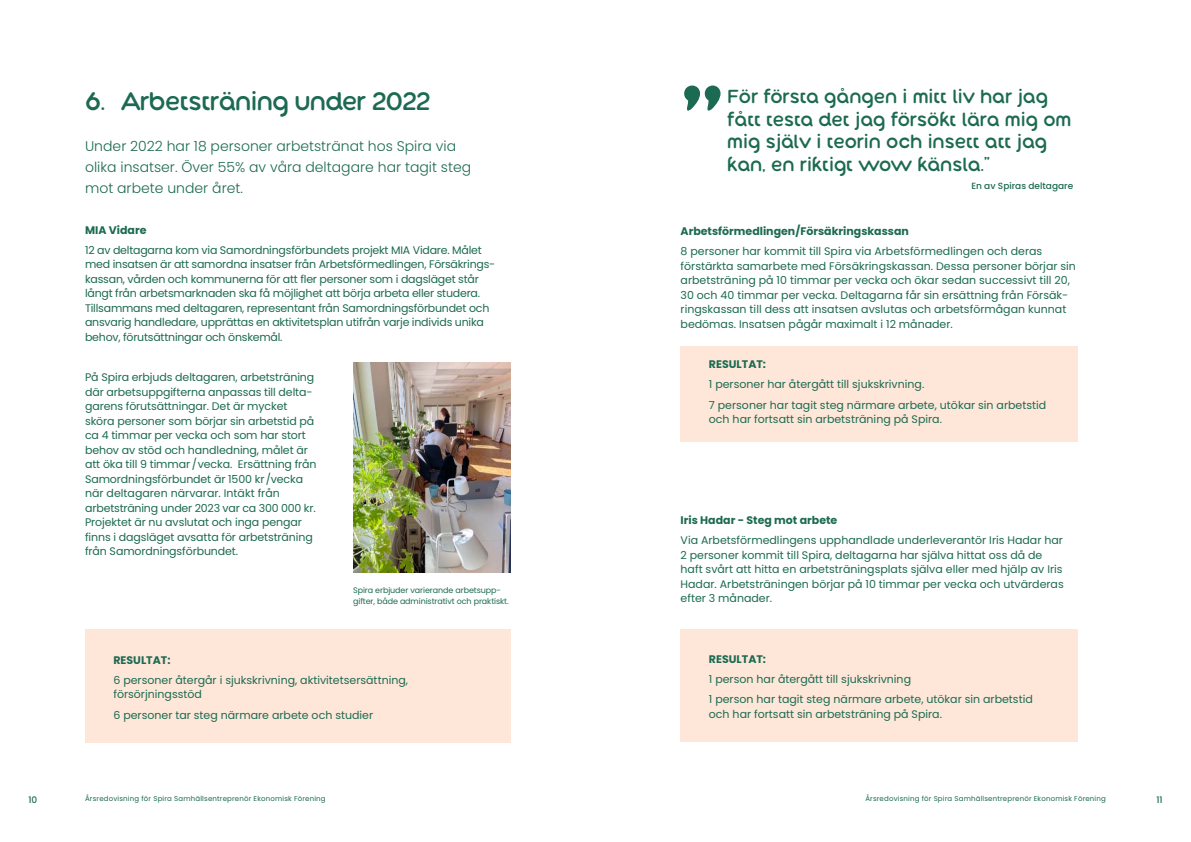
<style>
.page{position:relative;width:1191px;height:842px;background:#fff}
.page>*{position:absolute;margin:0;border:0;box-sizing:border-box;transform-origin:0 0}
.t1{font:500 26px "Along Sans Rounded";letter-spacing:-.02em;color:#1c6a52}
.t2{font:500 19.5px/22.5px "Along Sans Rounded";color:#1c6a52}
.Bröd{font:300 14px/21px "Poppins";color:#1c6a52}
.Bröd-2{font:11px/14.5px "Poppins";color:#1c6a52}
.Bröd-3{font:11px/14.5px "Poppins";letter-spacing:-.02em;color:#1c6a52}
.Bröd-4{font:700 11px "Poppins";color:#1c6a52}
.t3{font:500 9px "Poppins";color:#1c6a52}
.Bröd-5{font:8px/11px "Poppins";letter-spacing:-.01em;color:#1c6a52}
.t4{font:7px "Poppins";letter-spacing:.025em;color:#1c6a52}
</style>
<div class="page">
<div style="left:85px;top:629px;width:425px;height:114px;background:#fee7d8"></div>
<div style="left:680px;top:346px;width:397px;height:96px;background:#fee7d8"></div>
<div style="left:680px;top:629px;width:397px;height:113px;background:#fee7d8"></div>
<img style="left:353px;top:363px;width:157px;height:209px">
<svg style="left:684px;top:86px;width:36px;height:25px"></svg>
<p class="t1" style="left:85px;top:85px;width:347px">6. Arbetsträning under 2022</p>
<p class="Bröd" style="left:85px;top:136px;width:388px">Under 2022 har 18 personer arbetstränat hos Spira via olika insatser. Över 55% av våra deltagare har tagit steg mot arbete under året.</p>
<p class="Bröd-4" style="left:85px;top:224px;width:63px">MIA Vidare</p>
<p class="Bröd-3" style="left:85px;top:243px;width:412px">12 av deltagarna kom via Samordningsförbundets projekt MIA Vidare. Målet med insatsen är att samordna insatser från Arbetsförmedlingen, Försäkrings&shy;kassan, vården och kommunerna för att fler personer som i dagsläget står långt från arbetsmarknaden ska få möjlighet att börja arbeta eller studera.<br>Tillsammans med deltagaren, representant från Samordningsförbundet och ansvarig handledare, upprättas en aktivitetsplan utifrån varje individs unika behov, förutsättningar och önskemål.</p>
<p class="Bröd-2" style="left:85px;top:370px;width:233px">På Spira erbjuds deltagaren, arbetsträning där arbetsuppgifterna anpassas till delta&shy;garens förutsättningar. Det är mycket sköra personer som börjar sin arbetstid på ca 4 timmar per vecka och som har stort behov av stöd och handledning, målet är att öka till 9 timmar / vecka. Ersättning från Samordningsförbundet är 1500 kr / vecka när deltagaren närvarar. Intäkt från arbetsträning under 2023 var ca 300 000 kr.<br>Projektet är nu avslutat och inga pengar finns i dagsläget avsatta för arbetsträning från Samordningsförbundet.</p>
<p class="Bröd-5" style="left:353px;top:585px;width:157px">Spira erbjuder varierande arbetsupp&shy;gifter, både administrativt och praktiskt.</p>
<p class="Bröd-4" style="left:113px;top:653px;width:59px">RESULTAT:</p>
<p class="Bröd-2" style="left:113px;top:673px;width:296px">6 personer återgår i sjukskrivning, aktivitetsersättning, försörjningsstöd</p>
<p class="Bröd-2" style="left:113px;top:707px;width:261px">6 personer tar steg närmare arbete och studier</p>
<p class="t2" style="left:727px;top:85px;width:346px">För första gången i mitt liv har jag fått testa det jag försökt lära mig om mig själv i teorin och insett att jag kan, en riktigt wow känsla.”</p>
<p class="t3" style="left:971px;top:180px;width:103px">En av Spiras deltagare</p>
<p class="Bröd-4" style="left:680px;top:225px;width:230px">Arbetsförmedlingen/Försäkringskassan</p>
<p class="Bröd-2" style="left:680px;top:244px;width:397px">8 personer har kommit till Spira via Arbetsförmedlingen och deras förstärkta samarbete med Försäkringskassan. Dessa personer börjar sin arbetsträning på 10 timmar per vecka och ökar sedan successivt till 20, 30 och 40 timmar per vecka. Deltagarna får sin ersättning från Försäk&shy;ringskassan till dess att insatsen avslutas och arbetsförmågan kunnat bedömas. Insatsen pågår maximalt i 12 månader.</p>
<p class="Bröd-4" style="left:709px;top:358px;width:59px">RESULTAT:</p>
<p class="Bröd-2" style="left:709px;top:377px;width:217px">1 personer har återgått till sjukskrivning.</p>
<p class="Bröd-2" style="left:709px;top:398px;width:339px">7 personer har tagit steg närmare arbete, utökar sin arbetstid och har fortsatt sin arbetsträning på Spira.</p>
<p class="Bröd-4" style="left:680px;top:514px;width:158px">Iris Hadar - Steg mot arbete</p>
<p class="Bröd-2" style="left:680px;top:533px;width:385px">Via Arbetsförmedlingens upphandlade underleverantör Iris Hadar har 2 personer kommit till Spira, deltagarna har själva hittat oss då de haft svårt att hitta en arbetsträningsplats själva eller med hjälp av Iris Hadar. Arbetsträningen börjar på 10 timmar per vecka och utvärderas efter 3 månader.</p>
<p class="Bröd-4" style="left:709px;top:652px;width:59px">RESULTAT:</p>
<p class="Bröd-2" style="left:709px;top:672px;width:204px">1 person har återgått till sjukskrivning</p>
<p class="Bröd-2" style="left:709px;top:692px;width:325px">1 person har tagit steg närmare arbete, utökar sin arbetstid och har fortsatt sin arbetsträning på Spira.</p>
<p class="t3" style="left:28px;top:795px;width:10px">10</p>
<p class="t4" style="left:85px;top:795px;width:242px">Årsredovisning för Spira Samhällsentreprenör Ekonomisk Förening</p>
<p class="t4" style="left:865px;top:795px;width:242px">Årsredovisning för Spira Samhällsentreprenör Ekonomisk Förening</p>
<p class="t3" style="left:1156px;top:795px;width:8px">11</p>
</div>
